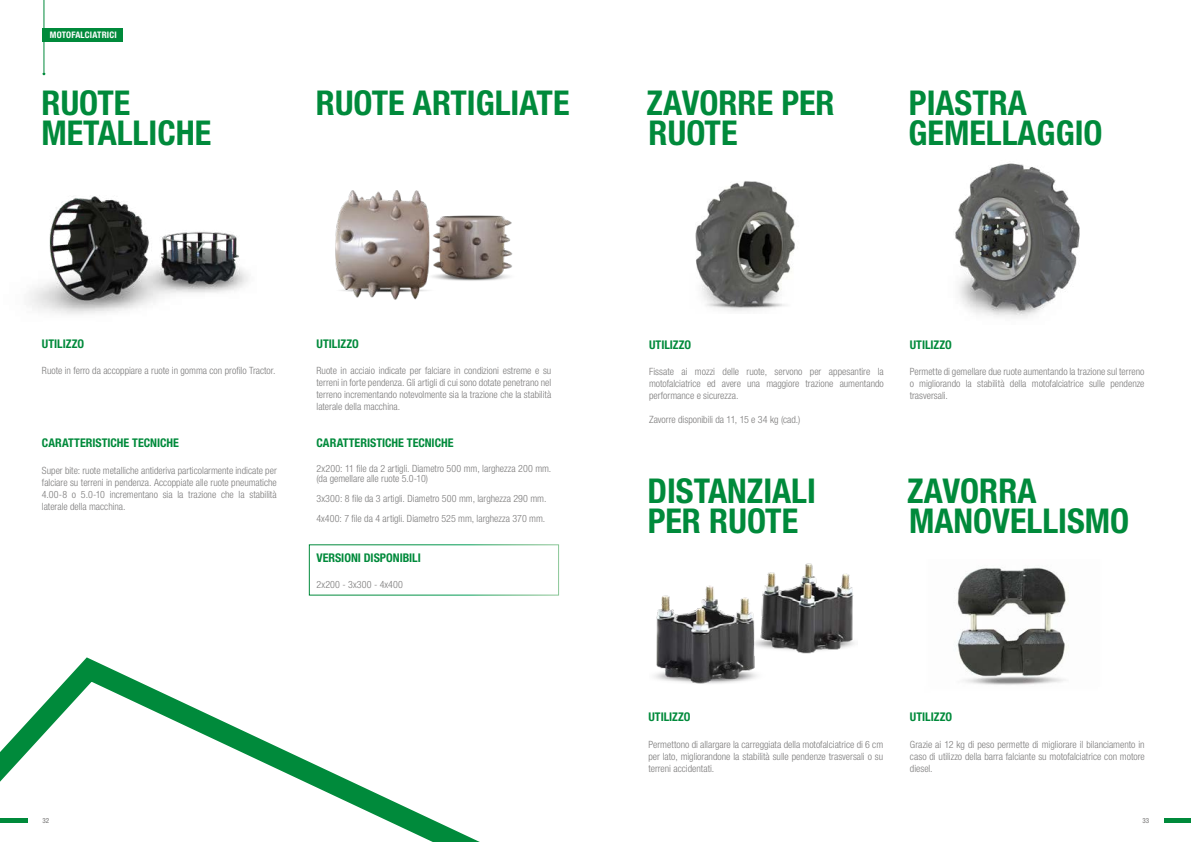
<style>
.page{position:relative;width:1191px;height:842px;background:#fff}
.page>*{position:absolute;margin:0;border:0;box-sizing:border-box;transform-origin:0 0}
.t1{font:700 condensed 34.2px/30px "Helvetica Neue LT Std";color:#008a3b}
.t2{font:700 condensed 12px "Helvetica Neue LTW1 G";color:#008a3b}
.t3{font:300 condensed 10px/12px "Helvetica Neue LTW1 G";color:#7c7b7b;text-align:justify}
.t4{font:300 condensed 10px "Helvetica Neue LTW1 G";letter-spacing:.02em;color:#7c7b7b}
.t5{font:700 condensed 9px "Helvetica Neue LT Std";letter-spacing:.02em;color:#fff}
.t6{font:condensed 7px "Helvetica Neue LT Std";color:#706f6f}
</style>
<div class="page">
<hr style="left:44px;top:0;width:1px;height:72px;background:#008a3b">
<div style="left:309px;top:544px;width:250px;height:52px;border:1px solid #fff"></div>
<img style="left:29px;top:196px;width:219px;height:118px">
<img style="left:335px;top:190px;width:178px;height:110px">
<div style="left:43px;top:28px;width:80px;height:14px;background:#008a3b"></div>
<svg style="left:0;top:657px;width:480px;height:185px"></svg>
<img style="left:695px;top:181px;width:100px;height:130px">
<img style="left:955px;top:163px;width:125px;height:155px">
<img style="left:654px;top:563px;width:201px;height:121px">
<img style="left:956px;top:567px;width:110px;height:118px">
<hr style="left:1164px;top:819px;width:27px;height:4px;background:#008a3b">
<hr style="left:0;top:819px;width:27px;height:4px;background:#008a3b">
<p class="t5" style="left:50px;top:29px;width:68px">MOTOFALCIATRICI</p>
<h1 class="t1" style="left:41px;top:87px;width:171px">RUOTE<br>METALLICHE</h1>
<h1 class="t1" style="left:316px;top:88px;width:255px">RUOTE ARTIGLIATE</h1>
<p class="t2" style="left:42px;top:337px;width:44px">UTILIZZO</p>
<p class="t3" style="left:42px;top:365px;width:235px">Ruote in ferro da accoppiare a ruote in gomma con profilo Tractor.</p>
<p class="t2" style="left:42px;top:436px;width:138px">CARATTERISTICHE TECNICHE</p>
<p class="t3" style="left:42px;top:464px;width:236px">Super bite: ruote metalliche antideriva particolarmente indicate per falciare su terreni in pendenza. Accoppiate alle ruote pneumatiche 4.00-8 o 5.0-10 incrementano sia la trazione che la stabilità laterale della macchina.</p>
<p class="t2" style="left:316px;top:337px;width:44px">UTILIZZO</p>
<p class="t3" style="left:316px;top:365px;width:236px">Ruote in acciaio indicate per falciare in condizioni estreme e su terreni in forte pendenza. Gli artigli di cui sono dotate penetrano nel terreno incrementando notevolmente sia la trazione che la stabilità laterale della macchina.</p>
<p class="t2" style="left:316px;top:436px;width:138px">CARATTERISTICHE TECNICHE</p>
<p class="t3" style="left:316px;top:463px;width:236px;line-height:10px">2x200: 11 file da 2 artigli. Diametro 500 mm, larghezza 200 mm. (da gemellare alle ruote 5.0-10)</p>
<p class="t3" style="left:316px;top:488px;width:231px;line-height:20px">3x300: 8 file da 3 artigli. Diametro 500 mm, larghezza 290 mm.<br>4x400: 7 file da 4 artigli. Diametro 525 mm, larghezza 370 mm.</p>
<p class="t2" style="left:316px;top:550px;width:106px">VERSIONI DISPONIBILI</p>
<p class="t4" style="left:316px;top:579px;width:88px">2x200 - 3x300 - 4x400</p>
<h1 class="t1" style="left:646px;top:88px;width:190px">ZAVORRE PER<br>RUOTE</h1>
<h1 class="t1" style="left:908px;top:88px;width:196px">PIASTRA<br>GEMELLAGGIO</h1>
<p class="t2" style="left:649px;top:337px;width:44px">UTILIZZO</p>
<p class="t3" style="left:649px;top:366px;width:236px">Fissate ai mozzi delle ruote, servono per appesantire la motofalciatrice ed avere una maggiore trazione aumentando performance e sicurezza.</p>
<p class="t3" style="left:649px;top:414px;width:153px">Zavorre disponibili da 11, 15 e 34 kg (cad.)</p>
<p class="t2" style="left:909px;top:337px;width:44px">UTILIZZO</p>
<p class="t3" style="left:909px;top:366px;width:236px">Permette di gemellare due ruote aumentando la trazione sul terreno o migliorando la stabilità della motofalciatrice sulle pendenze trasversali.</p>
<h1 class="t1" style="left:647px;top:475px;width:170px">DISTANZIALI<br>PER RUOTE</h1>
<h1 class="t1" style="left:907px;top:475px;width:223px">ZAVORRA<br>MANOVELLISMO</h1>
<p class="t2" style="left:648px;top:710px;width:44px">UTILIZZO</p>
<p class="t3" style="left:648px;top:738px;width:236px">Permettono di allargare la carreggiata della motofalciatrice di 6 cm per lato, migliorandone la stabilità sulle pendenze trasversali o su terreni accidentati.</p>
<p class="t2" style="left:910px;top:710px;width:44px">UTILIZZO</p>
<p class="t3" style="left:910px;top:738px;width:236px">Grazie ai 12 kg di peso permette di migliorare il bilanciamento in caso di utilizzo della barra falciante su motofalciatrice con motore diesel.</p>
<p class="t6" style="left:43px;top:817px;width:8px">32</p>
<p class="t6" style="left:1142px;top:817px;width:8px">33</p>
</div>
